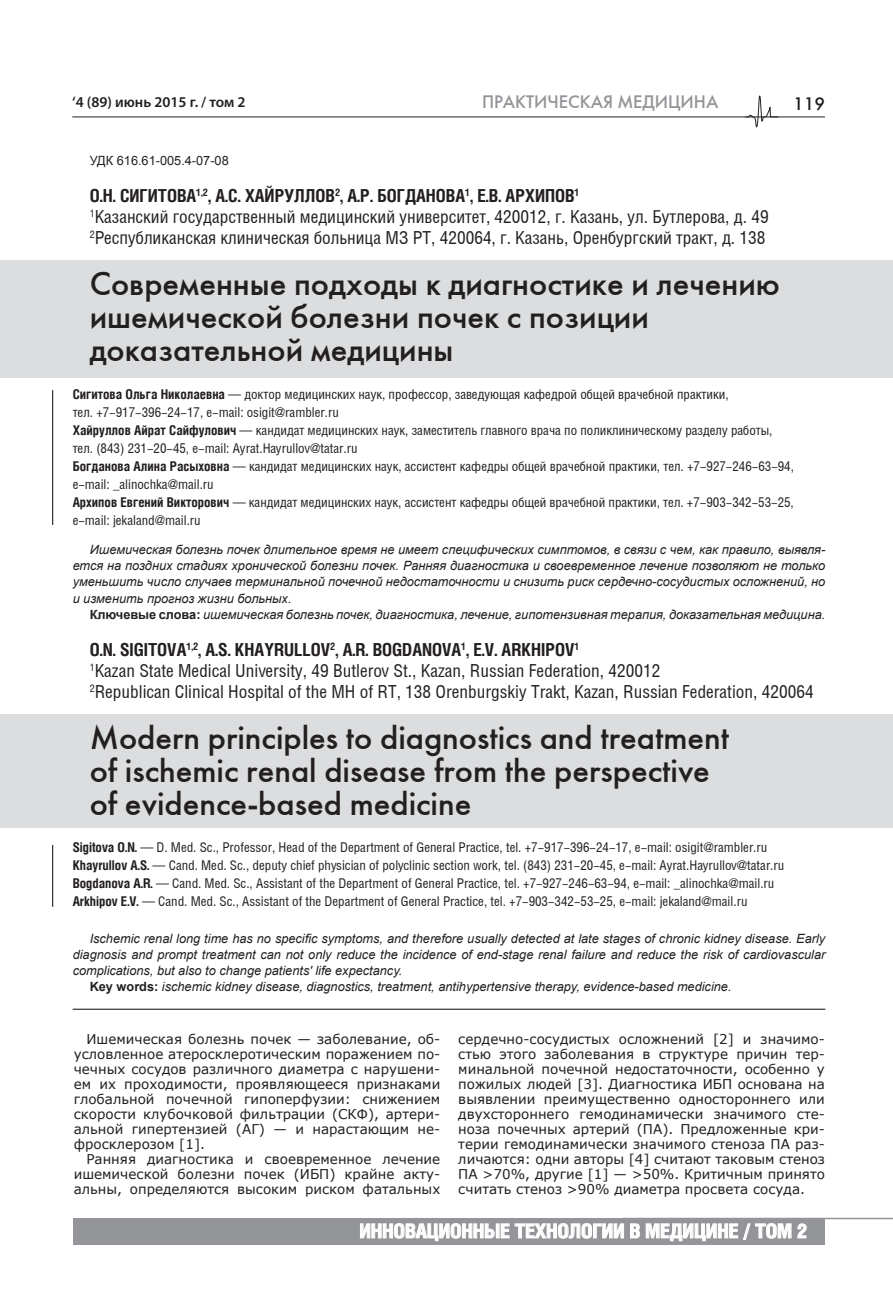
<style>
.page{position:relative;width:893px;height:1297px;background:#fff}
.page>*{position:absolute;margin:0;border:0;box-sizing:border-box;transform-origin:0 0}
.t1{font:33px/33px "Futuris C";color:#231f20}
.t2{font:700 19.5px "Helios Cond";color:#fff;scale:1.05 1}
.t3{font:18px/21px "Helios Cond";color:#231f20}
.t4{font:18px "Futuris C";color:#939598}
.t5{font:18px "Futuris C";color:#231f20}
.t6{font:600 15px "Myriad Pro";color:#231f20}
.t7{font:13.5px/18px "Helios Cond";color:#231f20}
.t8{font:13.5px/15px "Verdana";color:#231f20;text-align:justify}
.t9{font:italic 12.75px/16.2px "Arial";color:#231f20;text-align:justify}
.t10{font:12.75px "Arial";color:#231f20}
.s1{font-weight:700}
.s2{font-weight:700;font-style:normal}
</style>
<div class="page">
<hr style="left:623px;top:1218px;width:270px;height:1px;background:#939598">
<svg style="left:745px;top:95px;width:34px;height:33px"></svg>
<hr style="left:72px;top:117px;width:753px;height:1px;background:#231f20">
<div style="left:73px;top:1218px;width:751px;height:27px;background:#939598"></div>
<svg style="left:360px;top:1223px;width:149px;height:18px"></svg>
<svg style="left:515px;top:1223px;width:109px;height:15px"></svg>
<svg style="left:630px;top:1223px;width:10px;height:15px"></svg>
<svg style="left:646px;top:1223px;width:145px;height:18px"></svg>
<svg style="left:797px;top:1223px;width:9px;height:15px"></svg>
<div style="left:0;top:260px;width:893px;height:117px;background:#dcdddf"></div>
<div style="left:0;top:714px;width:893px;height:114px;background:#dcdddf"></div>
<hr style="left:52px;top:390px;width:1px;height:135px;background:#231f20">
<hr style="left:52px;top:845px;width:1px;height:62px;background:#231f20">
<hr style="left:73px;top:1009px;width:752px;height:1px;background:#231f20">
<p class="t6" style="left:72px;top:92px;width:175px">‘4 (89) июнь 2015 г. / том 2</p>
<h3 class="t4" style="left:482px;top:91px;width:238px">ПРАКТИЧЕСКАЯ МЕДИЦИНА</h3>
<h3 class="t5" style="left:793px;top:93px;width:33px">119</h3>
<p class="t10" style="left:90px;top:152px;width:141px">УДК 616.61-005.4-07-08</p>
<p class="t3" style="left:90px;top:185px;width:680px"><span class="s1">О.Н. СИГИТОВА</span><sup>1,2</sup><span class="s1">, А.С. ХАЙРУЛЛОВ</span><sup>2</sup><span class="s1">, А.Р. БОГДАНОВА</span><sup>1</sup><span class="s1">, Е.В. АРХИПОВ</span><sup>1<br></sup><sup>1</sup>Казанский государственный медицинский университет, 420012, г. Казань, ул. Бутлерова, д. 49<br><sup>2</sup>Республиканская клиническая больница МЗ РТ, 420064, г. Казань, Оренбургский тракт, д. 138</p>
<h1 class="t1" style="left:90px;top:267px;width:692px">Современные подходы к диагностике и лечению ишемической болезни почек с позиции доказательной медицины</h1>
<p class="t7" style="left:73px;top:385px;width:723px"><span class="s1">Сигитова Ольга Николаевна</span> — доктор медицинских наук, профессор, заведующая кафедрой общей врачебной практики,<br>тел. +7-917-396-24-17, e-mail: osigit@rambler.ru<br><span class="s1">Хайруллов Айрат Сайфулович</span> — кандидат медицинских наук, заместитель главного врача по поликлиническому разделу работы, тел. (843) 231-20-45, е-mail: Ayrat.Hayrullov@tatar.ru<br><span class="s1">Богданова Алина Расыховна</span> — кандидат медицинских наук, ассистент кафедры общей врачебной практики, тел. +7-927-246-63-94, e-mail: _alinochka@mail.ru<br><span class="s1">Архипов Евгений Викторович</span> — кандидат медицинских наук, ассистент кафедры общей врачебной практики, тел. +7-903-342-53-25, e-mail: jekaland@mail.ru</p>
<p class="t9" style="left:73px;top:541px;width:754px;text-indent:17px">Ишемическая болезнь почек длительное время не имеет специфических симптомов, в связи с чем, как правило, выявля&shy;ется на поздних стадиях хронической болезни почек. Ранняя диагностика и своевременное лечение позволяют не только уменьшить число случаев терминальной почечной недостаточности и снизить риск сердечно-сосудистых осложнений, но и изменить прогноз жизни больных.</p>
<p class="t9" style="left:90px;top:606px;width:737px"><span class="s2">Ключевые слова:</span> ишемическая болезнь почек, диагностика, лечение, гипотензивная терапия, доказательная медицина.</p>
<p class="t3" style="left:90px;top:639px;width:725px"><span class="s1">O.N. SIGITOVA</span><sup>1,2</sup><span class="s1">, A.S. KHAYRULLOV</span><sup>2</sup><span class="s1">, A.R. BOGDANOVA</span><sup>1</sup><span class="s1">, E.V. ARKHIPOV</span><sup>1<br></sup><sup>1</sup>Kazan State Medical University, 49 Butlerov St., Kazan, Russian Federation, 420012<br><sup>2</sup>Republican Clinical Hospital of the MH of RT, 138 Orenburgskiy Trakt, Kazan, Russian Federation, 420064</p>
<h1 class="t1" style="left:90px;top:721px;width:641px">Modern principles to diagnostics and treatment of ischemic renal disease from the perspective of evidence-based medicine</h1>
<p class="t7" style="left:73px;top:839px;width:713px"><span class="s1">Sigitova O.N.</span> — D. Med. Sc., Professor, Head of the Department of General Practice, tel. +7-917-396-24-17, e-mail: osigit@rambler.ru <span class="s1">Khayrullov A.S.</span> — Cand. Med. Sc., deputy chief physician of polyclinic section work, tel. (843) 231-20-45, е-mail: Ayrat.Hayrullov@tatar.ru <span class="s1">Bogdanova A.R.</span> — Cand. Med. Sc., Assistant of the Department of General Practice, tel. +7-927-246-63-94, e-mail: _alinochka@mail.ru <span class="s1">Arkhipov E.V.</span> — Cand. Med. Sc., Assistant of the Department of General Practice, tel. +7-903-342-53-25, e-mail: jekaland@mail.ru</p>
<p class="t9" style="left:90px;top:930px;width:737px">Ischemic renal long time has no specific symptoms, and therefore usually detected at late stages of chronic kidney disease. Early</p>
<p class="t9" style="left:73px;top:946px;width:754px">diagnosis and prompt treatment can not only reduce the incidence of end-stage renal failure and reduce the risk of cardiovascular</p>
<p class="t9" style="left:73px;top:963px;width:331px">complications, but also to change patients' life expectancy.</p>
<p class="t9" style="left:90px;top:979px;width:643px"><span class="s2">Key words:</span> ischemic kidney disease, diagnostics, treatment, antihypertensive therapy, evidence-based medicine.</p>
<p class="t8" style="left:74px;top:1031px;width:368px;text-indent:13px">Ишемическая болезнь почек — заболевание, об&shy;условленное атеросклеротическим поражением по&shy;чечных сосудов различного диаметра с нарушени&shy;ем их проходимости, проявляющееся признаками глобальной почечной гипоперфузии: снижением скорости клубочковой фильтрации (СКФ), артери&shy;альной гипертензией (АГ) — и нарастающим не&shy;фросклерозом [1].</p>
<p class="t8" style="left:74px;top:1151px;width:368px;text-indent:13px">Ранняя диагностика и своевременное лечение ишемической болезни почек (ИБП) крайне акту&shy;альны, определяются высоким риском фатальных</p>
<p class="t8" style="left:458px;top:1031px;width:368px">сердечно-сосудистых осложнений [2] и значимо&shy;стью этого заболевания в структуре причин тер&shy;минальной почечной недостаточности, особенно у пожилых людей [3]. Диагностика ИБП основана на выявлении преимущественно одностороннего или двухстороннего гемодинамически значимого сте&shy;ноза почечных артерий (ПА). Предложенные кри&shy;терии гемодинамически значимого стеноза ПА раз&shy;личаются: одни авторы [4] считают таковым стеноз ПА &gt;70%, другие [1] — &gt;50%. Критичным принято считать стеноз &gt;90% диаметра просвета сосуда.</p>
<h2 class="t2" style="left:359px;top:1219px;width:428px">ИННОВАЦИОННЫЕ ТЕХНОЛОГИИ В МЕДИЦИНЕ / ТОМ 2</h2>
</div>
